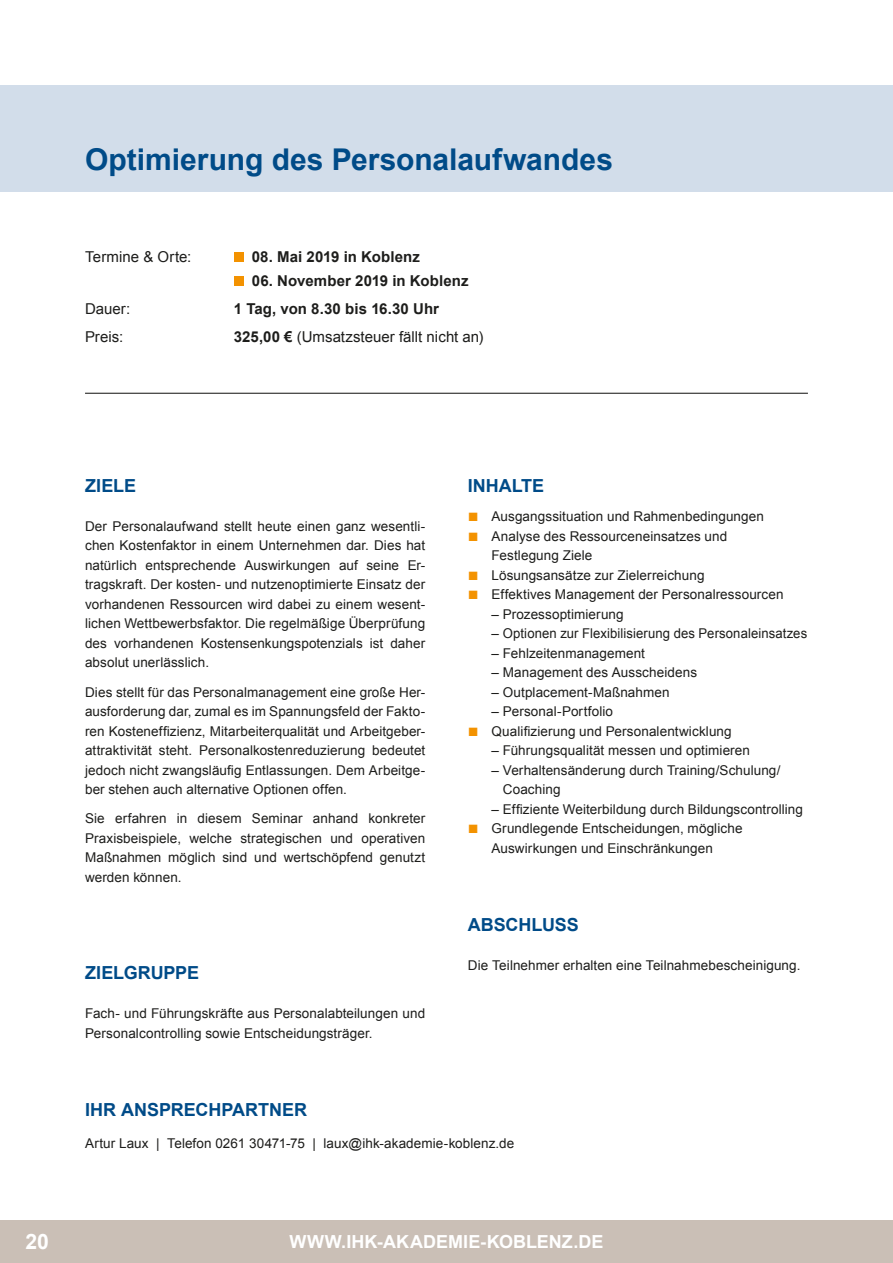
<style>
.page{position:relative;width:893px;height:1263px;background:#fff}
.page>*{position:absolute;margin:0;border:0;box-sizing:border-box;transform-origin:0 0}
.t1{font:700 30px "Arial";color:#004b88}
.t2{font:700 21.15px "Arial";color:#fff}
.t3{font:700 18px "Arial";color:#004b88}
.t4{font:700 18px "Arial";color:#fff}
.t5{font:700 15px "Arial";letter-spacing:.01em;color:#1d1d1b}
.t6{font:15px "Arial";color:#1d1d1b}
.t7{font:13.5px/19.5px "Arial";letter-spacing:.005em;color:#1d1d1b;text-align:justify}
.s1{font-weight:700}
.s2{font-size:18px;color:#f39200}
</style>
<div class="page">
<div style="left:0;top:1220px;width:893px;height:43px;background:#cabfb6"></div>
<div style="left:0;top:85px;width:893px;height:106px;background:#d2ddea"></div>
<hr style="left:85px;top:393px;width:723px;height:1px;background:#1d1d1b">
<div style="left:234px;top:252px;width:9px;height:10px;background:#f39200"></div>
<div style="left:234px;top:276px;width:9px;height:10px;background:#f39200"></div>
<h1 class="t1" style="left:85px;top:140px;width:529px">Optimierung des Personalaufwandes</h1>
<p class="t6" style="left:85px;top:247px;width:108px">Termine &amp; Orte:</p>
<p class="t5" style="left:252px;top:247px;width:170px">08. Mai 2019 in Koblenz</p>
<p class="t5" style="left:252px;top:271px;width:218px">06. November 2019 in Koblenz</p>
<p class="t6" style="left:85px;top:299px;width:47px">Dauer:</p>
<p class="t5" style="left:234px;top:298px;width:207px">1 Tag, von 8.30 bis 16.30 Uhr</p>
<p class="t6" style="left:85px;top:327px;width:40px">Preis:</p>
<p class="t6" style="left:234px;top:327px;width:251px"><span class="s1">325,00 €</span> (Umsatzsteuer fällt nicht an)</p>
<h3 class="t3" style="left:85px;top:473px;width:53px">ZIELE</h3>
<p class="t7" style="left:85px;top:516px;width:342px">Der Personalaufwand stellt heute einen ganz wesentli&shy;chen Kostenfaktor in einem Unternehmen dar. Dies hat natürlich entsprechende Auswirkungen auf seine Er&shy;tragskraft. Der kosten- und nutzenoptimierte Einsatz der vorhandenen Ressourcen wird dabei zu einem wesent&shy;lichen Wettbewerbsfaktor. Die regelmäßige Überprüfung des vorhandenen Kostensenkungspotenzials ist daher absolut unerlässlich.</p>
<p class="t7" style="left:85px;top:682px;width:342px">Dies stellt für das Personalmanagement eine große Her&shy;ausforderung dar, zumal es im Spannungsfeld der Fakto&shy;ren Kosteneffizienz, Mitarbeiterqualität und Arbeitgeber&shy;attraktivität steht. Personalkostenreduzierung bedeutet jedoch nicht zwangsläufig Entlassungen. Dem Arbeitge&shy;ber stehen auch alternative Optionen offen.</p>
<p class="t7" style="left:85px;top:809px;width:342px">Sie erfahren in diesem Seminar anhand konkreter Praxisbeispiele, welche strategischen und operativen Maßnahmen möglich sind und wertschöpfend genutzt werden können.</p>
<h3 class="t3" style="left:85px;top:961px;width:115px">ZIELGRUPPE</h3>
<p class="t7" style="left:85px;top:1004px;width:342px">Fach- und Führungskräfte aus Personalabteilungen und<br>Personalcontrolling sowie Entscheidungsträger.</p>
<h3 class="t3" style="left:468px;top:473px;width:78px">INHALTE</h3>
<p class="t7" style="left:468px;top:507px;width:298px"><span class="s2">■</span> Ausgangssituation und Rahmenbedingungen</p>
<p class="t7" style="left:492px;top:526px;width:237px;text-indent:-24px"><span class="s2">■</span> Analyse des Ressourceneinsatzes und<br>Festlegung Ziele</p>
<p class="t7" style="left:468px;top:565px;width:238px"><span class="s2">■</span> Lösungsansätze zur Zielerreichung</p>
<p class="t7" style="left:468px;top:585px;width:317px"><span class="s2">■</span> Effektives Management der Personalressourcen</p>
<p class="t7" style="left:492px;top:604px;width:134px">– Prozessoptimierung</p>
<p class="t7" style="left:492px;top:624px;width:317px">– Optionen zur Flexibilisierung des Personaleinsatzes</p>
<p class="t7" style="left:492px;top:643px;width:155px">– Fehlzeitenmanagement</p>
<p class="t7" style="left:492px;top:663px;width:207px">– Management des Ausscheidens</p>
<p class="t7" style="left:492px;top:682px;width:179px">– Outplacement-Maßnahmen</p>
<p class="t7" style="left:492px;top:702px;width:123px">– Personal-Portfolio</p>
<p class="t7" style="left:468px;top:721px;width:265px"><span class="s2">■</span> Qualifizierung und Personalentwicklung</p>
<p class="t7" style="left:492px;top:741px;width:260px">– Führungsqualität messen und optimieren</p>
<p class="t7" style="left:503px;top:760px;width:279px;text-indent:-11px">– Verhaltensänderung durch Training/Schulung/<br>Coaching</p>
<p class="t7" style="left:492px;top:799px;width:313px">– Effiziente Weiterbildung durch Bildungscontrolling</p>
<p class="t7" style="left:468px;top:819px;width:276px;text-align:center"><span class="s2">■</span> Grundlegende Entscheidungen, mögliche<br>Auswirkungen und Einschränkungen</p>
<h3 class="t3" style="left:468px;top:912px;width:113px">ABSCHLUSS</h3>
<p class="t7" style="left:468px;top:955px;width:334px">Die Teilnehmer erhalten eine Teilnahmebescheinigung.</p>
<h3 class="t3" style="left:85px;top:1097px;width:224px">IHR ANSPRECHPARTNER</h3>
<p class="t7" style="left:85px;top:1134px;width:431px">Artur Laux | Telefon 0261 30471-75 | laux@ihk-akademie-koblenz.de</p>
<h2 class="t2" style="left:26px;top:1228px;width:25px">20</h2>
<h3 class="t4" style="left:289px;top:1230px;width:315px">WWW.IHK-AKADEMIE-KOBLENZ.DE</h3>
</div>
